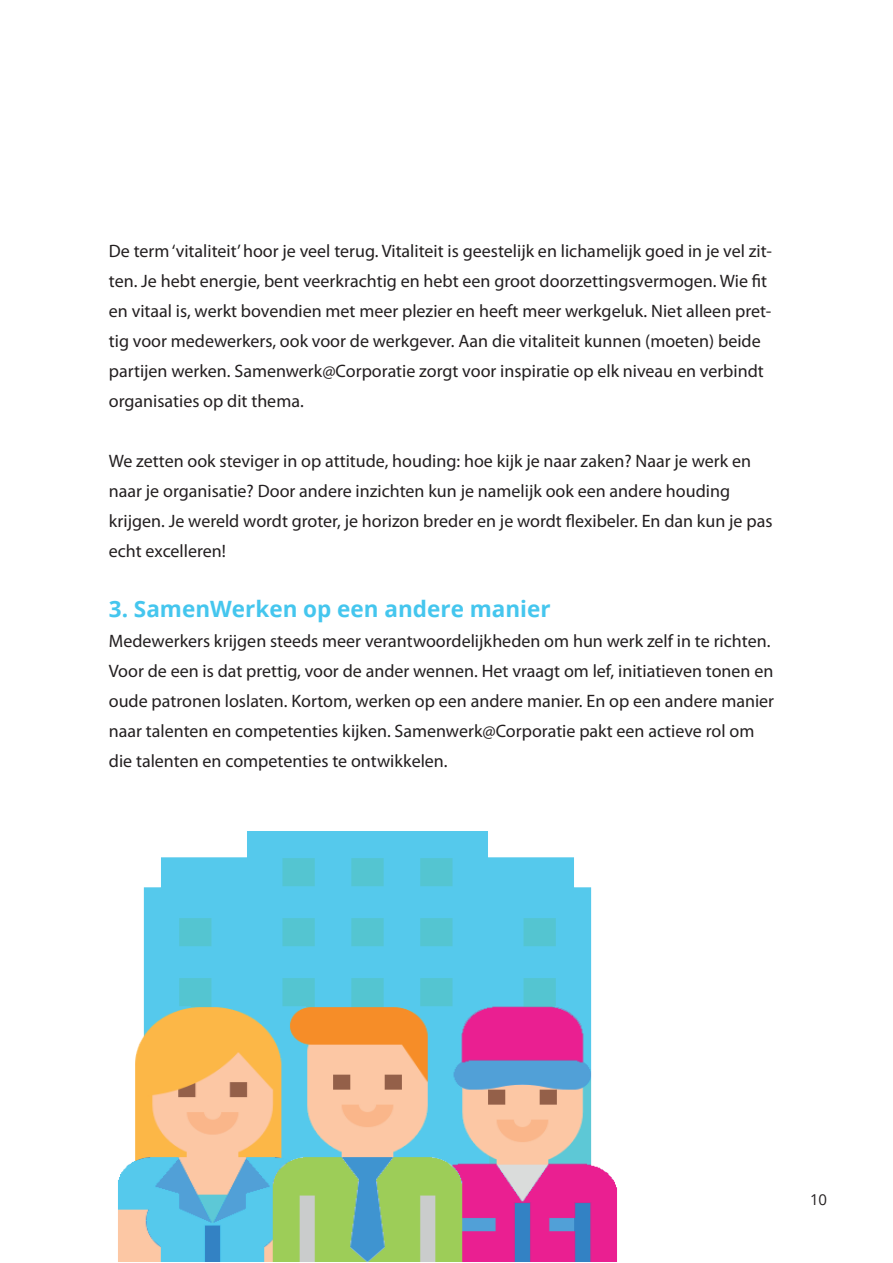
<style>
.page{position:relative;width:893px;height:1263px;background:#fff}
.page>*{position:absolute;margin:0;border:0;box-sizing:border-box;transform-origin:0 0}
.t1{font:700 22.5px "Open Sans";color:#45c6ee}
.t2{font:18px/30px "Myriad Pro";color:#231f20}
.t3{font:15px "Open Sans";color:#231f20}
</style>
<div class="page">
<img style="left:118px;top:832px;width:499px;height:430px">
<p class="t2" style="left:109px;top:236px;width:665px">De term ‘vitaliteit’ hoor je veel terug. Vitaliteit is geestelijk en lichamelijk goed in je vel zit&shy;ten. Je hebt energie, bent veerkrachtig en hebt een groot doorzettingsvermogen. Wie fit en vitaal is, werkt bovendien met meer plezier en heeft meer werkgeluk. Niet alleen pret&shy;tig voor medewerkers, ook voor de werkgever. Aan die vitaliteit kunnen (moeten) beide partijen werken. Samenwerk@Corporatie zorgt voor inspiratie op elk niveau en verbindt organisaties op dit thema.</p>
<p class="t2" style="left:109px;top:446px;width:665px">We zetten ook steviger in op attitude, houding: hoe kijk je naar zaken? Naar je werk en naar je organisatie? Door andere inzichten kun je namelijk ook een andere houding krijgen. Je wereld wordt groter, je horizon breder en je wordt flexibeler. En dan kun je pas echt excelleren!</p>
<p class="t1" style="left:109px;top:593px;width:443px">3. SamenWerken op een andere manier</p>
<p class="t2" style="left:109px;top:626px;width:667px">Medewerkers krijgen steeds meer verantwoordelijkheden om hun werk zelf in te richten.<br>Voor de een is dat prettig, voor de ander wennen. Het vraagt om lef, initiatieven tonen en oude patronen loslaten. Kortom, werken op een andere manier. En op een andere manier naar talenten en competenties kijken. Samenwerk@Corporatie pakt een actieve rol om die talenten en competenties te ontwikkelen.</p>
<p class="t3" style="left:810px;top:1189px;width:19px">10</p>
</div>
